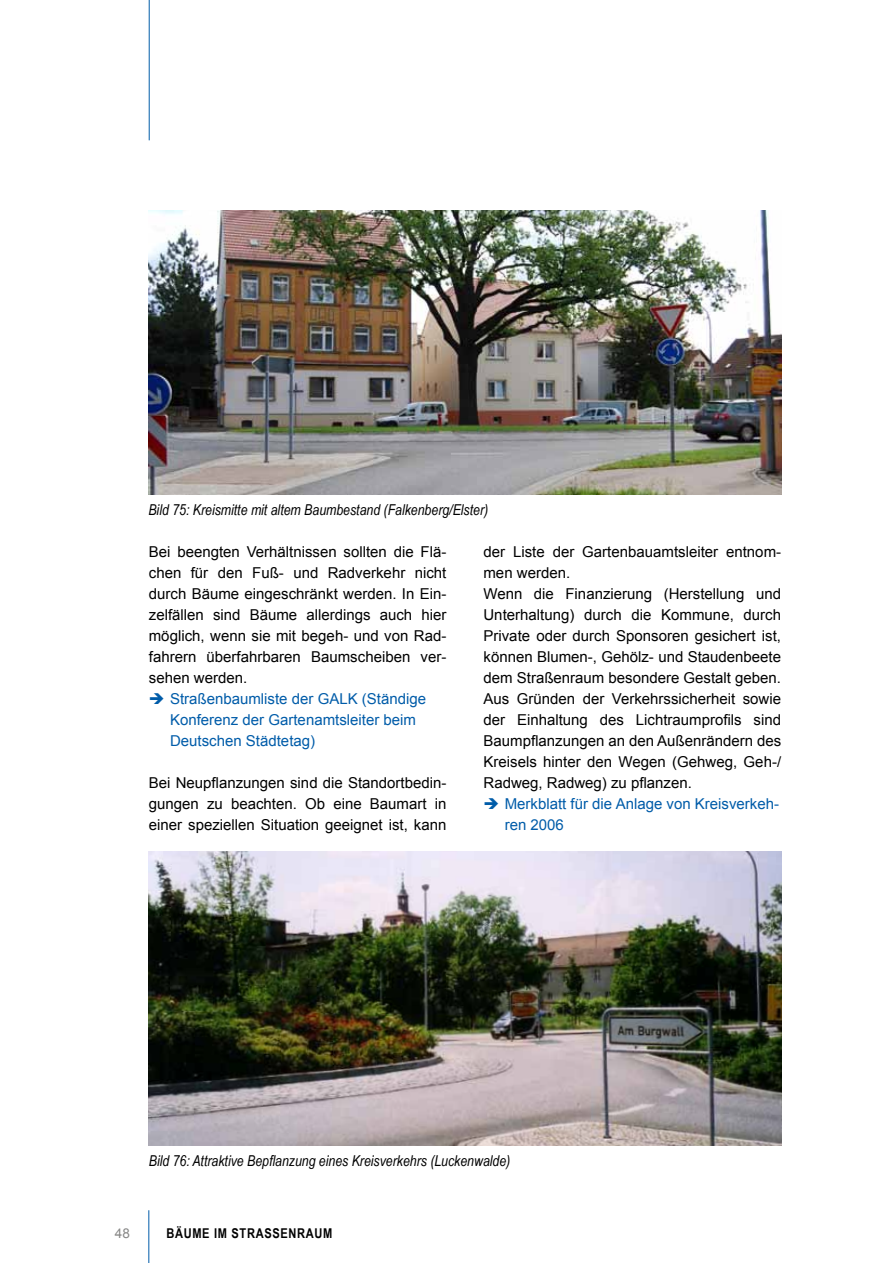
<style>
.page{position:relative;width:893px;height:1263px;background:#fff}
.page>*{position:absolute;margin:0;border:0;box-sizing:border-box;transform-origin:0 0}
.t1{font:15px/21px "Arial";color:#000;text-align:justify}
.t2{font:15px/21px "Arial";color:#005ca9}
.t3{font:italic 15px "Arial Narrow";color:#000}
.t4{font:700 13.5px "Arial Narrow";letter-spacing:.05em;color:#000}
.t5{font:13.5px "Arial";color:#878786}
</style>
<div class="page">
<hr style="left:149px;top:0;width:1px;height:140px;background:#005ca9">
<hr style="left:148px;top:1210px;width:1px;height:53px;background:#005ca9">
<img style="left:148px;top:851px;width:633px;height:294px">
<img style="left:148px;top:210px;width:633px;height:284px">
<p class="t3" style="left:148px;top:499px;width:341px">Bild 75: Kreismitte mit altem Baumbestand (Falkenberg/Elster)</p>
<p class="t1" style="left:149px;top:541px;width:299px">Bei beengten Verhältnissen sollten die Flä&shy;chen für den Fuß- und Radverkehr nicht durch Bäume eingeschränkt werden. In Ein&shy;zelfällen sind Bäume allerdings auch hier möglich, wenn sie mit begeh- und von Rad&shy;fahrern überfahrbaren Baumscheiben ver&shy;sehen werden.</p>
<p class="t2" style="left:170px;top:688px;width:257px;text-indent:-21px">➔ Straßenbaumliste der GALK (Ständige<br>Konferenz der Gartenamtsleiter beim<br>Deutschen Städtetag)</p>
<p class="t1" style="left:149px;top:772px;width:299px">Bei Neupflanzungen sind die Standortbedin&shy;gungen zu beachten. Ob eine Baumart in einer speziellen Situation geeignet ist, kann</p>
<p class="t1" style="left:483px;top:541px;width:299px;text-align:left">der Liste der Gartenbauamtsleiter entnom&shy;men werden.<br>Wenn die Finanzierung (Herstellung und Unterhaltung) durch die Kommune, durch Private oder durch Sponsoren gesichert ist, können Blumen-, Gehölz- und Staudenbeete dem Straßenraum besondere Gestalt geben.<br>Aus Gründen der Verkehrssicherheit sowie der Einhaltung des Lichtraumprofils sind Baumpflanzungen an den Außenrändern des Kreisels hinter den Wegen (Gehweg, Geh-/ Radweg, Radweg) zu pflanzen.</p>
<p class="t2" style="left:505px;top:793px;width:276px;text-indent:-21px">➔ Merkblatt für die Anlage von Kreisverkeh&shy;ren 2006</p>
<p class="t3" style="left:149px;top:1150px;width:363px">Bild 76: Attraktive Bepflanzung eines Kreisverkehrs (Luckenwalde)</p>
<p class="t5" style="left:115px;top:1224px;width:17px">48</p>
<p class="t4" style="left:166px;top:1223px;width:124px">BÄUME IM STRASSENRA</p>
<p class="t4" style="left:315px;top:1223px;width:19px">UM</p>
</div>
